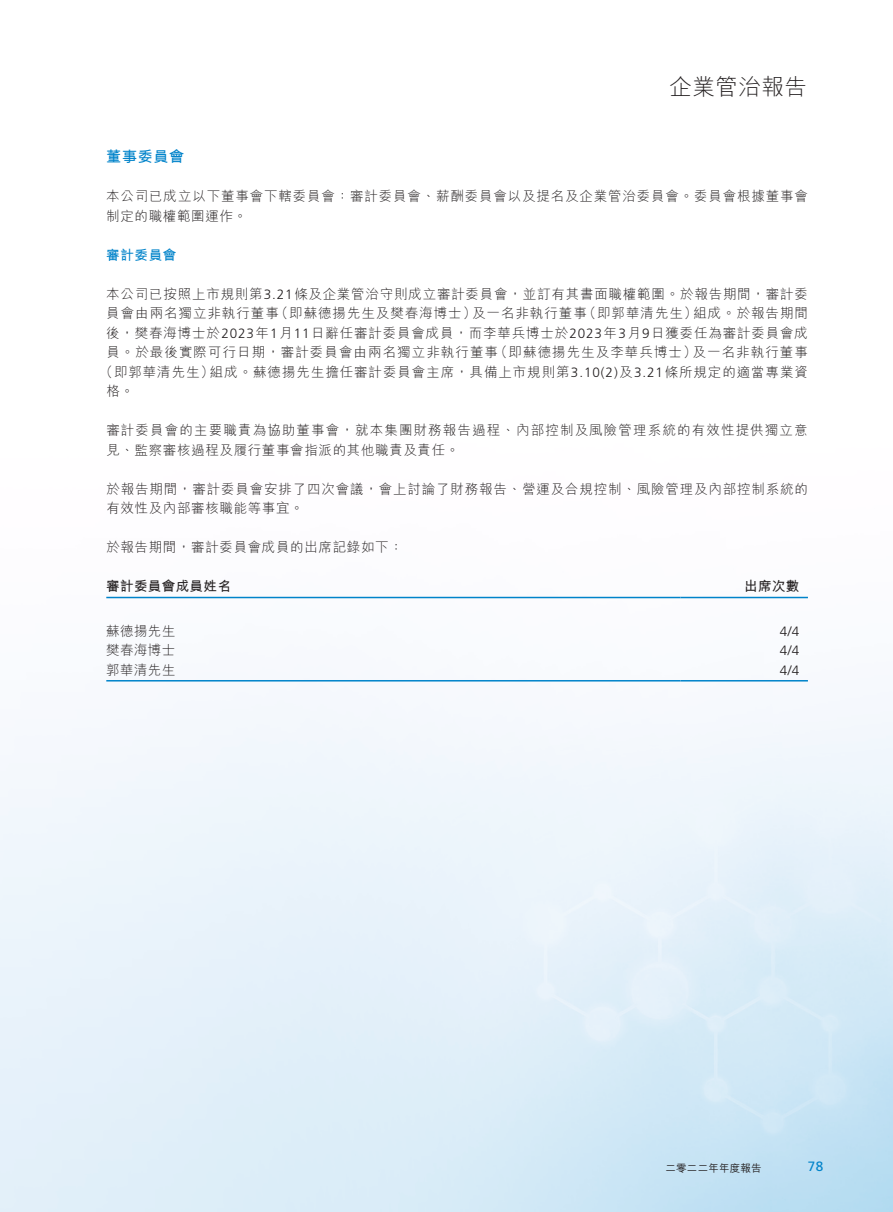
<style>
.page{position:relative;width:893px;height:1212px;background:#fff}
.page>*{position:absolute;margin:0;border:0;box-sizing:border-box;transform-origin:0 0}
.t1{font:300 22.5px "M Hei HK";letter-spacing:.02em;color:#231f20}
.t2{font:700 15px "M Hei HK";letter-spacing:.05em;color:#0083ca}
.t3{font:300 13.5px/19.5px "M Hei HK";letter-spacing:.06em;color:#231f20}
.t4{font:300 13.5px/19.5px "M Hei HK";letter-spacing:.085em;color:#231f20}
.t5{font:300 13.5px "M Hei HK";letter-spacing:.08em;color:#231f20}
.t6{font:700 13.5px "M Hei HK";letter-spacing:.03em;color:#231f20}
.t7{font:300 13.5px "Frutiger LT Std";color:#231f20}
.t8{font:700 13.5px "M Hei HK";letter-spacing:.05em;color:#0083ca}
.t9{font:13.5px "Frutiger LT Std";color:#0083ca}
.t10{font:500 10.5px "M Hei HK";letter-spacing:.02em;color:#231f20}
.s1{font-family:"Frutiger LT Std"}
</style>
<div class="page">
<hr style="left:106px;top:597px;width:574px;height:1px;background:#0083ca">
<hr style="left:680px;top:597px;width:128px;height:1px;background:#0083ca">
<hr style="left:106px;top:680px;width:574px;height:1px;background:#0083ca">
<hr style="left:680px;top:680px;width:128px;height:1px;background:#0083ca">
<h1 class="t1" style="left:670px;top:75px;width:139px">企業管治報告</h1>
<p class="t2" style="left:106px;top:146px;width:79px">董事委員會</p>
<p class="t3" style="left:106px;top:186px;width:703px">本公司已成立以下董事會下轄委員會：審計委員會、薪酬委員會以及提名及企業管治委員會。委員會根據董事會制定的職權範圍運作。</p>
<p class="t8" style="left:106px;top:245px;width:72px">審計委員會</p>
<p class="t3" style="left:106px;top:284px;width:703px;text-align:right">本公司已按照上市規則第<span class="s1">3.21</span>條及企業管治守則成立審計委員會，並訂有其書面職權範圍。於報告期間，審計委組成。於報告期間</p>
<p class="t3" style="left:275px;top:303px;width:203px">（即蘇德揚先生及樊春海博士）</p>
<p class="t3" style="left:583px;top:303px;width:116px">（即郭華清先生）</p>
<p class="t3" style="left:106px;top:303px;width:174px">員會由兩名獨立非執行董事</p>
<p class="t3" style="left:106px;top:323px;width:703px">後，樊春海博士於<span class="s1">2023</span>年<span class="s1">1</span>月<span class="s1">11</span>日辭任審計委員會成員，而李華兵博士於<span class="s1">2023</span>年<span class="s1">3</span>月<span class="s1">9</span>日獲委任為審計委員會成</p>
<p class="t3" style="left:693px;top:342px;width:117px">及一名非執行董事</p>
<p class="t3" style="left:472px;top:303px;width:116px">及一名非執行董事</p>
<p class="t5" style="left:494px;top:345px;width:204px">（即蘇德揚先生及李華兵博士）</p>
<p class="t3" style="left:210px;top:342px;width:600px;text-indent:-104px">員。於最後實際可行日期，審計委員會由兩名獨立非執行董事<br>組成。蘇德揚先生擔任審計委員會主席，具備上市規則第<span class="s1">3.10 2(</span> 及<span class="s1">) 3.21</span>條所規定的適當專業資</p>
<p class="t3" style="left:106px;top:362px;width:109px;text-indent:-7px">（即郭華清先生）格。</p>
<p class="t4" style="left:106px;top:420px;width:703px">審計委員會的主要職責為協助董事會，就本集團財務報告過程、內部控制及風險管理系統的有效性提供獨立意見、監察審核過程及履行董事會指派的其他職責及責任。</p>
<p class="t3" style="left:106px;top:479px;width:703px">於報告期間，審計委員會安排了四次會議，會上討論了財務報告、營運及合規控制、風險管理及內部控制系統的有效性及內部審核職能等事宜。</p>
<p class="t3" style="left:106px;top:537px;width:298px">於報告期間，審計委員會成員的出席記錄如下：</p>
<p class="t6" style="left:744px;top:576px;width:57px">出席次數</p>
<p class="t6" style="left:106px;top:576px;width:126px">審計委員會成員姓名</p>
<p class="t3" style="left:106px;top:621px;width:71px">蘇德揚先生</p>
<p class="t7" style="left:780px;top:623px;width:21px">4/4</p>
<p class="t3" style="left:106px;top:640px;width:71px">樊春海博士</p>
<p class="t7" style="left:780px;top:643px;width:21px">4/4</p>
<p class="t3" style="left:106px;top:660px;width:71px">郭華清先生</p>
<p class="t7" style="left:780px;top:662px;width:21px">4/4</p>
<p class="t10" style="left:665px;top:1160px;width:98px">二零二二年年度報告</p>
<p class="t9" style="left:808px;top:1159px;width:17px">78</p>
</div>
